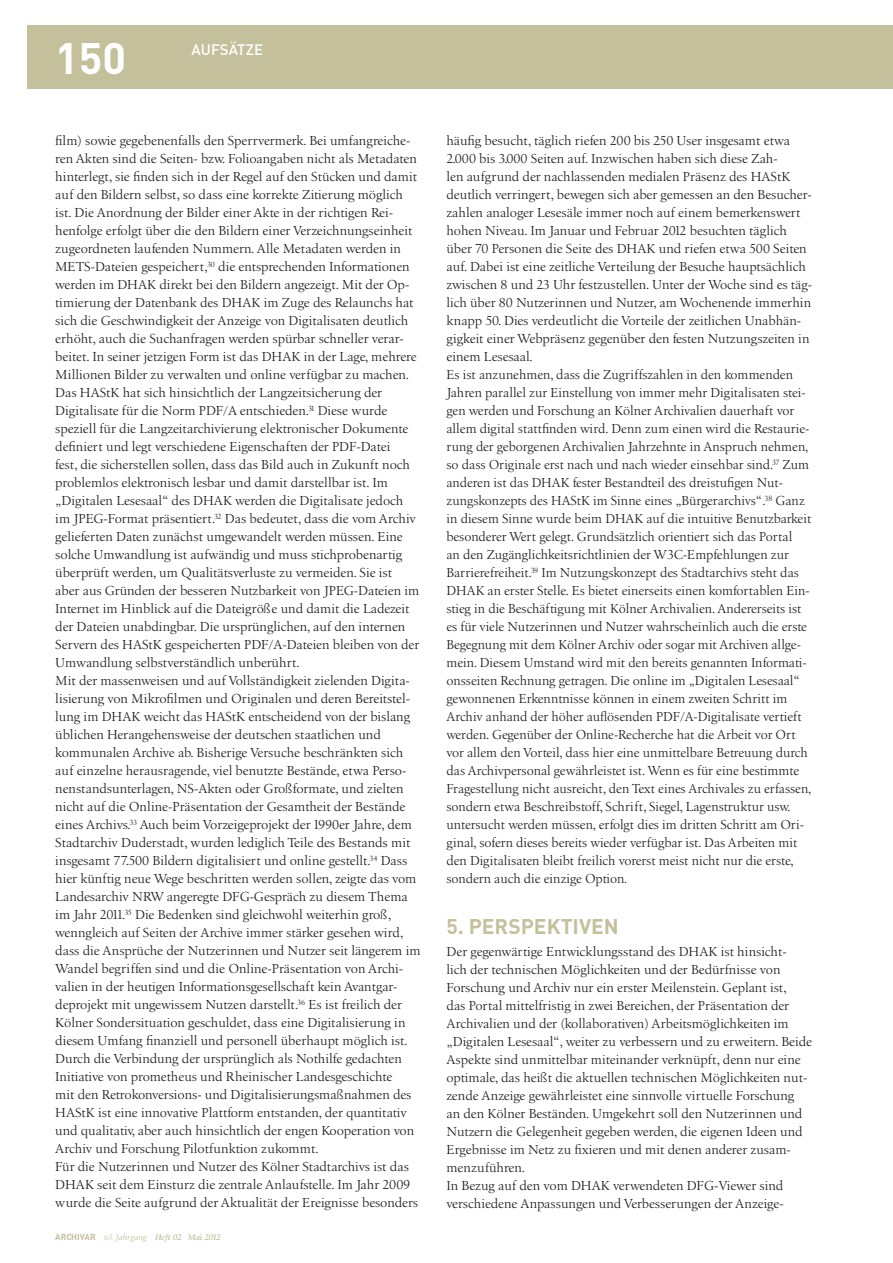
<style>
.page{position:relative;width:893px;height:1263px;background:#fff}
.page>*{position:absolute;margin:0;border:0;box-sizing:border-box;transform-origin:0 0}
.t1{font:700 43.5px "DIN";color:#fff}
.t2{font:700 21px "DIN";color:#c5c09c}
.t3{font:500 15px "DIN";letter-spacing:.005em;color:#fff}
.t4{font:13.5px/18px "Birka";color:#231f20}
.t5{font:italic 600 8.7px "Birka";letter-spacing:-.025em;color:#c5c09c}
.s1{font-family:"DIN";font-weight:700;font-style:normal}
.s2{font-weight:400}
</style>
<div class="page">
<div style="left:28px;top:25px;width:865px;height:64px;background:#c5c09c"></div>
<h1 class="t1" style="left:55px;top:29px;width:72px">150</h1>
<p class="t3" style="left:191px;top:39px;width:73px">AUFSÄTZE</p>
<p class="t4" style="left:55px;top:132px;width:367px">film) sowie gegebenenfalls den Sperrvermerk. Bei umfangreiche&shy;ren Akten sind die Seiten- bzw. Folioangaben nicht als Metadaten hinterlegt, sie finden sich in der Regel auf den Stücken und damit auf den Bildern selbst, so dass eine korrekte Zitierung möglich ist. Die Anordnung der Bilder einer Akte in der richtigen Rei&shy;henfolge erfolgt über die den Bildern einer Verzeichnungseinheit zugeordneten laufenden Nummern. Alle Metadaten werden in METS-Dateien gespeichert,<sup>30</sup> die entsprechenden Informationen werden im DHAK direkt bei den Bildern angezeigt. Mit der Op&shy;timierung der Datenbank des DHAK im Zuge des Relaunchs hat sich die Geschwindigkeit der Anzeige von Digitalisaten deutlich erhöht, auch die Suchanfragen werden spürbar schneller verar&shy;beitet. In seiner jetzigen Form ist das DHAK in der Lage, mehrere Millionen Bilder zu verwalten und online verfügbar zu machen.<br>Das HAStK hat sich hinsichtlich der Langzeitsicherung der Digitalisate für die Norm PDF/A entschieden.<sup>31</sup> Diese wurde speziell für die Langzeitarchivierung elektronischer Dokumente definiert und legt verschiedene Eigenschaften der PDF-Datei<br>fest, die sicherstellen sollen, dass das Bild auch in Zukunft noch problemlos elektronisch lesbar und damit darstellbar ist. Im „Digitalen Lesesaal“ des DHAK werden die Digitalisate jedoch im JPEG-Format präsentiert.<sup>32</sup> Das bedeutet, dass die vom Archiv gelieferten Daten zunächst umgewandelt werden müssen. Eine solche Umwandlung ist aufwändig und muss stichprobenartig überprüft werden, um Qualitätsverluste zu vermeiden. Sie ist<br>aber aus Gründen der besseren Nutzbarkeit von JPEG-Dateien im Internet im Hinblick auf die Dateigröße und damit die Ladezeit der Dateien unabdingbar. Die ursprünglichen, auf den internen Servern des HAStK gespeicherten PDF/A-Dateien bleiben von der Umwandlung selbstverständlich unberührt.<br>Mit der massenweisen und auf Vollständigkeit zielenden Digita&shy;lisierung von Mikrofilmen und Originalen und deren Bereitstel&shy;lung im DHAK weicht das HAStK entscheidend von der bislang üblichen Herangehensweise der deutschen staatlichen und kommunalen Archive ab. Bisherige Versuche beschränkten sich auf einzelne herausragende, viel benutzte Bestände, etwa Perso&shy;nenstandsunterlagen, NS-Akten oder Großformate, und zielten nicht auf die Online-Präsentation der Gesamtheit der Bestände eines Archivs.<sup>33</sup> Auch beim Vorzeigeprojekt der 1990er Jahre, dem Stadtarchiv Duderstadt, wurden lediglich Teile des Bestands mit insgesamt 77.500 Bildern digitalisiert und online gestellt.<sup>34</sup> Dass hier künftig neue Wege beschritten werden sollen, zeigte das vom Landesarchiv NRW angeregte DFG-Gespräch zu diesem Thema im Jahr 2011.<sup>35</sup> Die Bedenken sind gleichwohl weiterhin groß, wenngleich auf Seiten der Archive immer stärker gesehen wird, dass die Ansprüche der Nutzerinnen und Nutzer seit längerem im Wandel begriffen sind und die Online-Präsentation von Archi&shy;valien in der heutigen Informationsgesellschaft kein Avantgar&shy;deprojekt mit ungewissem Nutzen darstellt.<sup>36</sup> Es ist freilich der Kölner Sondersituation geschuldet, dass eine Digitalisierung in diesem Umfang finanziell und personell überhaupt möglich ist.<br>Durch die Verbindung der ursprünglich als Nothilfe gedachten Initiative von prometheus und Rheinischer Landesgeschichte<br>mit den Retrokonversions- und Digitalisierungsmaßnahmen des HAStK ist eine innovative Plattform entstanden, der quantitativ und qualitativ, aber auch hinsichtlich der engen Kooperation von Archiv und Forschung Pilotfunktion zukommt.<br>Für die Nutzerinnen und Nutzer des Kölner Stadtarchivs ist das DHAK seit dem Einsturz die zentrale Anlaufstelle. Im Jahr 2009 wurde die Seite aufgrund der Aktualität der Ereignisse besonders</p>
<p class="t4" style="left:446px;top:132px;width:367px">häufig besucht, täglich riefen 200 bis 250 User insgesamt etwa 2.000 bis 3.000 Seiten auf. Inzwischen haben sich diese Zah-<br>len aufgrund der nachlassenden medialen Präsenz des HAStK deutlich verringert, bewegen sich aber gemessen an den Besucher&shy;zahlen analoger Lesesäle immer noch auf einem bemerkenswert hohen Niveau. Im Januar und Februar 2012 besuchten täglich über 70 Personen die Seite des DHAK und riefen etwa 500 Seiten auf. Dabei ist eine zeitliche Verteilung der Besuche hauptsächlich zwischen 8 und 23 Uhr festzustellen. Unter der Woche sind es täg&shy;lich über 80 Nutzerinnen und Nutzer, am Wochenende immerhin knapp 50. Dies verdeutlicht die Vorteile der zeitlichen Unabhän&shy;gigkeit einer Webpräsenz gegenüber den festen Nutzungszeiten in einem Lesesaal.<br>Es ist anzunehmen, dass die Zugriffszahlen in den kommenden Jahren parallel zur Einstellung von immer mehr Digitalisaten stei&shy;gen werden und Forschung an Kölner Archivalien dauerhaft vor allem digital stattfinden wird. Denn zum einen wird die Restaurie&shy;rung der geborgenen Archivalien Jahrzehnte in Anspruch nehmen, so dass Originale erst nach und nach wieder einsehbar sind.<sup>37</sup> Zum anderen ist das DHAK fester Bestandteil des dreistufigen Nut&shy;zungskonzepts des HAStK im Sinne eines „Bürgerarchivs“.<sup>38</sup> Ganz in diesem Sinne wurde beim DHAK auf die intuitive Benutzbarkeit besonderer Wert gelegt. Grundsätzlich orientiert sich das Portal<br>an den Zugänglichkeitsrichtlinien der W3C-Empfehlungen zur Barrierefreiheit.<sup>39</sup> Im Nutzungskonzept des Stadtarchivs steht das DHAK an erster Stelle. Es bietet einerseits einen komfortablen Ein&shy;stieg in die Beschäftigung mit Kölner Archivalien. Andererseits ist es für viele Nutzerinnen und Nutzer wahrscheinlich auch die erste Begegnung mit dem Kölner Archiv oder sogar mit Archiven allge&shy;mein. Diesem Umstand wird mit den bereits genannten Informati&shy;onsseiten Rechnung getragen. Die online im „Digitalen Lesesaal“ gewonnenen Erkenntnisse können in einem zweiten Schritt im Archiv anhand der höher auflösenden PDF/A-Digitalisate vertieft werden. Gegenüber der Online-Recherche hat die Arbeit vor Ort vor allem den Vorteil, dass hier eine unmittelbare Betreuung durch das Archivpersonal gewährleistet ist. Wenn es für eine bestimmte Fragestellung nicht ausreicht, den Text eines Archivales zu erfassen, sondern etwa Beschreibstoff, Schrift, Siegel, Lagenstruktur usw. untersucht werden müssen, erfolgt dies im dritten Schritt am Ori&shy;ginal, sofern dieses bereits wieder verfügbar ist. Das Arbeiten mit den Digitalisaten bleibt freilich vorerst meist nicht nur die erste, sondern auch die einzige Option.</p>
<h2 class="t2" style="left:446px;top:912px;width:101px">5. PERSPEKT</h2>
<h2 class="t2" style="left:573px;top:912px;width:32px">IVEN</h2>
<p class="t4" style="left:446px;top:943px;width:367px">Der gegenwärtige Entwicklungsstand des DHAK ist hinsicht-<br>lich der technischen Möglichkeiten und der Bedürfnisse von Forschung und Archiv nur ein erster Meilenstein. Geplant ist,<br>das Portal mittelfristig in zwei Bereichen, der Präsentation der Archivalien und der (kollaborativen) Arbeitsmöglichkeiten im „Digitalen Lesesaal“, weiter zu verbessern und zu erweitern. Beide Aspekte sind unmittelbar miteinander verknüpft, denn nur eine optimale, das heißt die aktuellen technischen Möglichkeiten nut&shy;zende Anzeige gewährleistet eine sinnvolle virtuelle Forschung<br>an den Kölner Beständen. Umgekehrt soll den Nutzerinnen und Nutzern die Gelegenheit gegeben werden, die eigenen Ideen und Ergebnisse im Netz zu fixieren und mit denen anderer zusam&shy;menzuführen.<br>In Bezug auf den vom DHAK verwendeten DFG-Viewer sind verschiedene Anpassungen und Verbesserungen der Anzeige-</p>
<p class="t5" style="left:55px;top:1232px;width:167px"><span class="s1">ARCHIVAR</span> <span class="s2">65. Jahrgang</span> Heft 02 Mai 2012</p>
</div>
